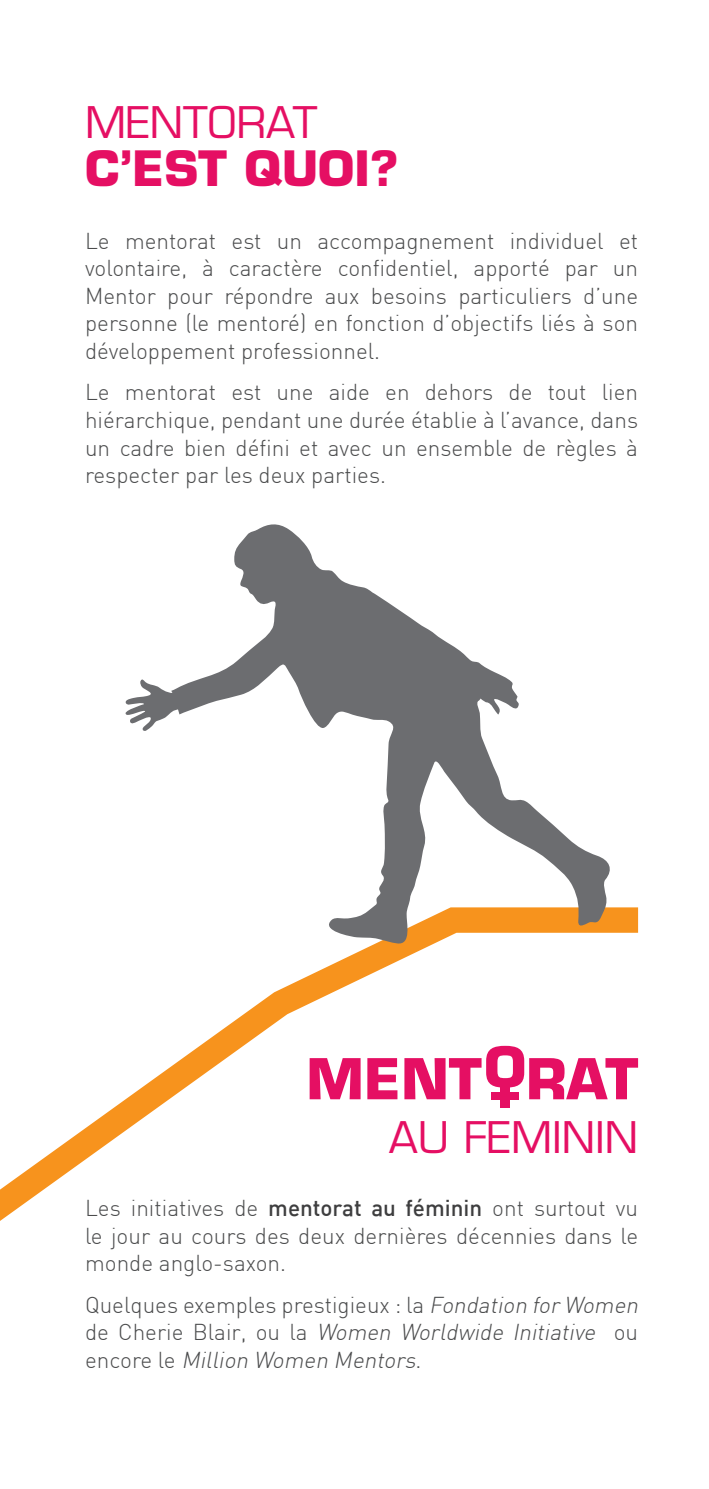
<style>
.page{position:relative;width:709px;height:1489px;background:#fff}
.page>*{position:absolute;margin:0;border:0;box-sizing:border-box;transform-origin:0 0}
.TITRE_FUSHIA{font:700 47.5px "Eurostile LT Std";color:#e50f63}
.TITRE_FUSHIA-2{font:42.5px "Eurostile LT Std";color:#e50f63}
.PARA{font:300 22.5px/27.5px "DIN";color:#4b4c4d;text-align:justify}
.PARA-2{font:italic 300 22.5px/27.5px "DIN";color:#4b4c4d}
.s1{font-weight:500;color:#3e3e3f}
.s2{font-style:normal}
</style>
<div class="page">
<svg style="left:0;top:907px;width:638px;height:313px"></svg>
<svg style="left:171px;top:524px;width:443px;height:421px"></svg>
<svg style="left:125px;top:678px;width:72px;height:53px"></svg>
<p class="TITRE_FUSHIA-2" style="left:85px;top:97px;width:234px">MENTORAT</p>
<p class="TITRE_FUSHIA" style="left:85px;top:139px;width:315px">C’EST QUOI?</p>
<p class="PARA" style="left:85px;top:227px;width:554px">Le mentorat est un accompagnement individuel et volontaire, à caractère confidentiel, apporté par un Mentor pour répondre aux besoins particuliers d’une personne (le mentoré) en fonction d’objectifs liés à son développement professionnel.</p>
<p class="PARA" style="left:85px;top:378px;width:554px">Le mentorat est une aide en dehors de tout lien hiérarchique, pendant une durée établie à l’avance, dans un cadre bien défini et avec un ensemble de règles à respecter par les deux parties.</p>
<p class="TITRE_FUSHIA-2" style="left:389px;top:1111px;width:251px">AU FEMININ</p>
<p class="PARA" style="left:85px;top:1193px;width:554px">Les initiatives de <span class="s1">mentorat au féminin</span> ont surtout vu le jour au cours des deux dernières décennies dans le monde anglo-saxon.</p>
<p class="PARA-2" style="left:85px;top:1290px;width:559px"><span class="s2">Quelques exemples prestigieux : la</span> Fondation for Women <span class="s2">d e C h e ri e B la i r, o u la</span> Women Worldwide Initiative <span class="s2">o u e n c o re le</span> Million Women Mentors<span class="s2">.</span></p>
</div>
